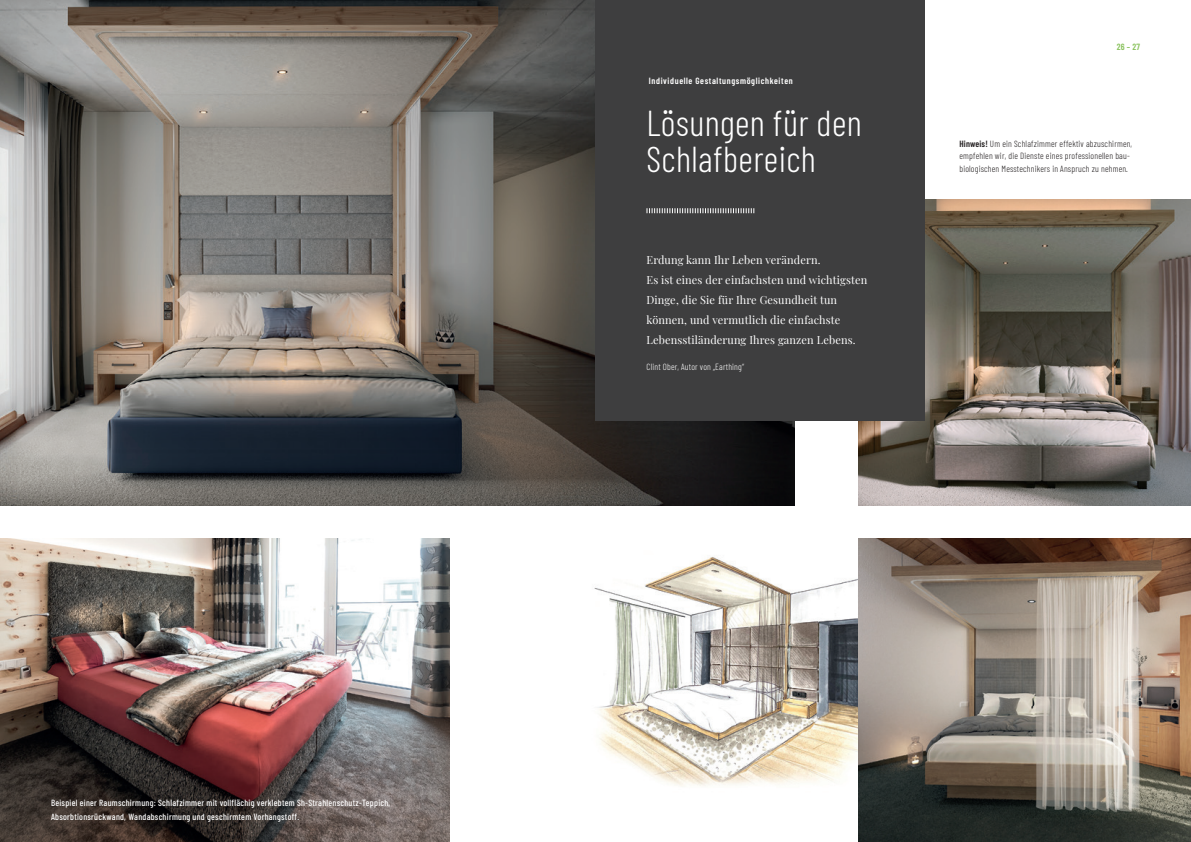
<style>
.page{position:relative;width:1191px;height:842px;background:#fff}
.page>*{position:absolute;margin:0;border:0;box-sizing:border-box;transform-origin:0 0}
.t1{font:300 36px/36px "Barlow Condensed";letter-spacing:.01em;color:#fff}
.t2{font:11px/20px "Playfair Display";letter-spacing:.01em;color:#fff}
.t3{font:500 9px/14px "Barlow Condensed";letter-spacing:.03em;color:#fff}
.t4{font:300 9px/13px "Barlow Condensed";letter-spacing:.02em;color:#231f20}
.t5{font:600 9px "Barlow Condensed";letter-spacing:.07em;color:#fff}
.t6{font:300 9px "Barlow Condensed";letter-spacing:.02em;color:#fff}
.t7{font:600 9px "Barlow Condensed";color:#89c25c}
.s1{font-weight:600}
</style>
<div class="page">
<img style="left:594px;top:557px;width:264px;height:230px">
<img style="left:0;top:0;width:794px;height:506px">
<img style="left:0;top:539px;width:449px;height:303px">
<img style="left:858px;top:539px;width:333px;height:303px">
<img style="left:858px;top:200px;width:333px;height:306px">
<div style="left:595px;top:0;width:330px;height:421px;background:#3e3e3f"></div>
<svg style="left:646px;top:208px;width:108px;height:5px"></svg>
<p class="t3" style="left:51px;top:795px;width:341px">Beispiel einer Raumschirmung: Schlafzimmer mit vollflächig verklebtem Sh-Strahlenschutz-Teppich,<br>Absorbtionsrückwand, Wandabschirmung und geschirmtem Vorhangstoff.</p>
<p class="t5" style="left:649px;top:74px;width:145px">Individuelle Gestaltungsmöglichkeiten</p>
<h1 class="t1" style="left:646px;top:102px;width:217px">Lösungen für den<br>Schlafbereich</h1>
<p class="t2" style="left:646px;top:249px;width:222px">Erdung kann Ihr Leben verändern.<br>Es ist eines der einfachsten und wichtigsten Dinge, die Sie für Ihre Gesundheit tun können, und vermutlich die einfachste Lebensstiländerung Ihres ganzen Lebens.</p>
<p class="t6" style="left:646px;top:361px;width:99px">Clint Ober, Autor von „Earthing“</p>
<p class="t7" style="left:1116px;top:40px;width:25px">26 – 27</p>
<p class="t4" style="left:959px;top:136px;width:174px"><span class="s1">Hinweis!</span> Um ein Schlafzimmer effektiv abzuschirmen, empfehlen wir, die Dienste eines professionellen bau&shy;biologischen Messtechnikers in Anspruch zu nehmen.</p>
</div>
